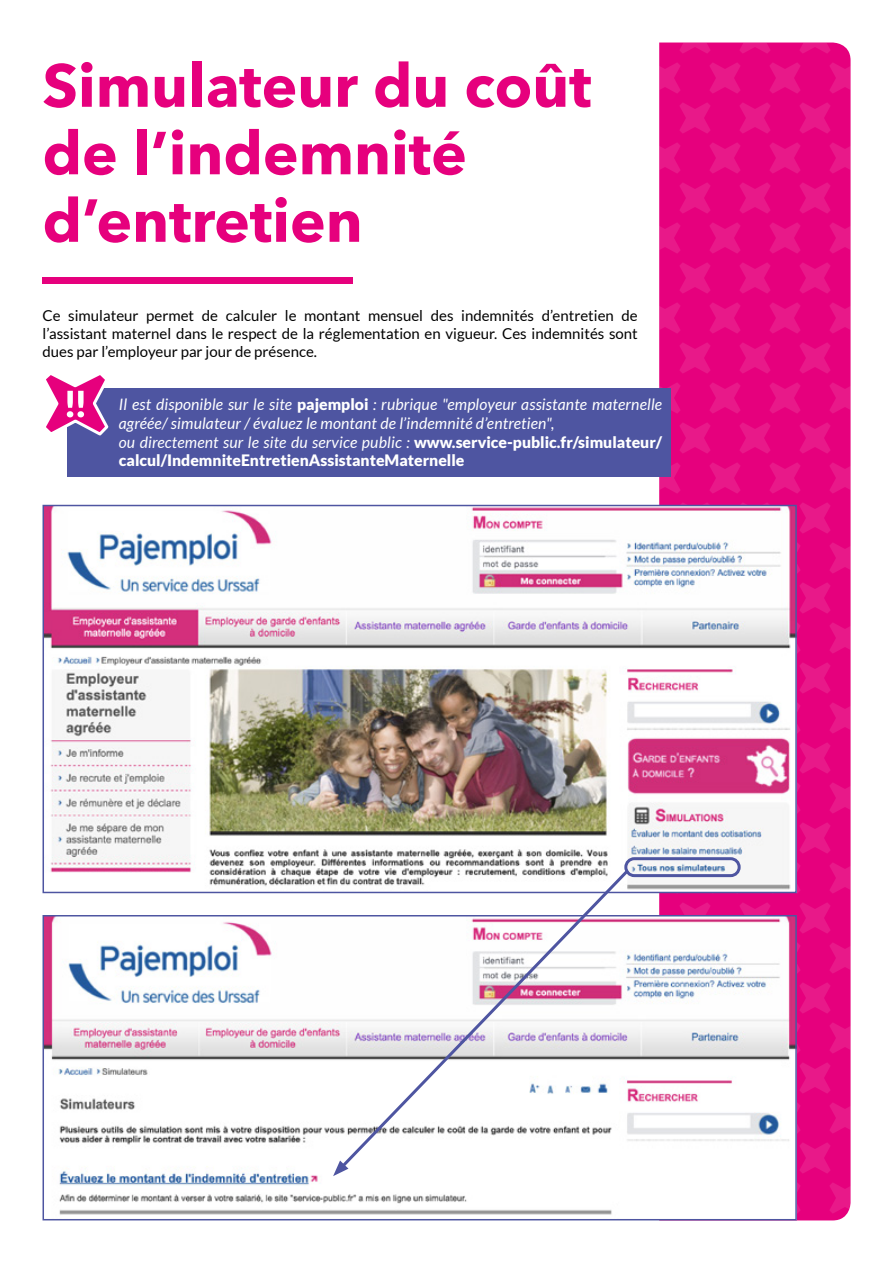
<style>
.page{position:relative;width:893px;height:1263px;background:#fff}
.page>*{position:absolute;margin:0;border:0;box-sizing:border-box;transform-origin:0 0}
.t1{font:700 60px/67.5px "Avenir Next";color:#e6007d}
.t2{font:italic 15.75px/18.6px "Lato";letter-spacing:.01em;color:#fff}
.t3{font:15px/18px "Lato";color:#000;text-align:justify}
.s1{font-weight:900;font-style:normal}
</style>
<div class="page">
<svg style="left:659px;top:43px;width:191px;height:1177px;background:#e60680"></svg>
<div style="left:43px;top:277px;width:310px;height:7px;background:#e6007d"></div>
<div style="left:67px;top:388px;width:604px;height:89px;background:#4e55a1"></div>
<svg style="left:46px;top:375px;width:63px;height:61px"></svg>
<img style="left:46px;top:918px;width:748px;height:299px">
<div style="left:43px;top:915px;width:754px;height:305px;border:2px solid #4e55a1"></div>
<img style="left:46px;top:508px;width:748px;height:382px">
<div style="left:43px;top:505px;width:754px;height:388px;border:2px solid #4e55a1"></div>
<div style="left:624px;top:857px;width:117px;height:20px;border:3px solid #4e55a1;border-radius:8px"></div>
<svg style="left:336px;top:866px;width:296px;height:307px"></svg>
<svg style="left:333px;top:1160px;width:15px;height:16px"></svg>
<h1 class="t1" style="left:43px;top:51px;width:550px">Simulateur du coût de l’indemnité d’entretien</h1>
<p class="t3" style="left:43px;top:307px;width:597px">Ce simulateur permet de calculer le montant mensuel des indemnités d’entretien de l’assistant maternel dans le respect de la réglementation en vigueur. Ces indemnités sont dues par l’employeur par jour de présence.</p>
<p class="t2" style="left:119px;top:395px;width:545px">Il est disponible sur le site <span class="s1">pajemploi</span> : rubrique "employeur assistante maternelle agréée/ simulateur / évaluez le montant de l’indemnité d’entretien",<br>ou directement sur le site du service public : <span class="s1">www.service-public.fr/simulateur/ calcul/IndemniteEntretienAssistanteMaternelle</span></p>
</div>
